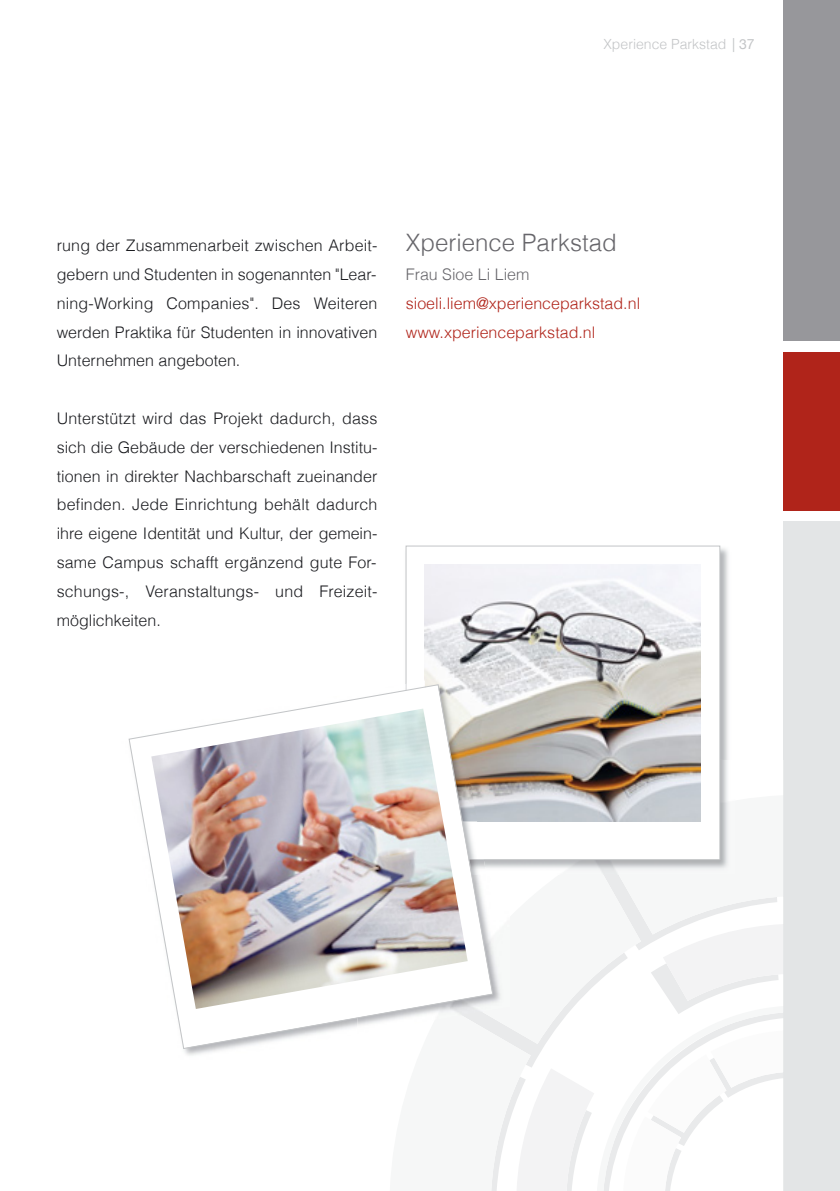
<style>
.page{position:relative;width:840px;height:1191px;background:#fff}
.page>*{position:absolute;margin:0;border:0;box-sizing:border-box;transform-origin:0 0}
.t1{font:300 24px "Helvetica";color:#67666b}
.t2{font:300 16px/28.8px "Helvetica";color:#1b1c20;text-align:justify}
.t3{font:300 16px/28.8px "Helvetica";color:#b0241a}
.t4{font:300 16px "Helvetica";color:#67666b}
.t5{font:300 14px "Helvetica";color:#c3c5c7}
.s1{font-family:"Helvetica Neue";font-weight:400}
</style>
<div class="page">
<div style="left:782px;top:351px;width:57px;height:159px;background:#b0241a"></div>
<div style="left:782px;top:0;width:57px;height:340px;background:#97979b"></div>
<div style="left:782px;top:522px;width:57px;height:669px;background:#e3e5e6"></div>
<svg style="left:491px;top:875px;width:286px;height:316px;fill:#f6f7f7"></svg>
<svg style="left:516px;top:924px;width:266px;height:267px"></svg>
<img style="left:405px;top:545px;width:323px;height:215px">
<img style="left:509px;top:760px;width:220px;height:115px">
<div style="left:406px;top:546px;width:313px;height:313px;background:#fff"></div>
<img style="left:424px;top:565px;width:276px;height:256px">
<img style="left:493px;top:760px;width:16px;height:273px">
<img style="left:493px;top:875px;width:16px;height:132px">
<img style="left:424px;top:676px;width:53px;height:8px">
<svg style="left:128px;top:684px;width:365px;height:365px"></svg>
<img style="left:151px;top:708px;width:316px;height:301px">
<p class="t5" style="left:603px;top:39px;width:153px">Xperience Parkstad <span class="s1">| 37</span></p>
<p class="t2" style="left:57px;top:232px;width:322px">rung der Zusammenarbeit zwischen Arbeit&shy;gebern und Studenten in sogenannten "Lear&shy;ning-Working Companies". Des Weiteren werden Praktika für Studenten in innovativen Unternehmen angeboten.</p>
<p class="t2" style="left:57px;top:405px;width:322px">Unterstützt wird das Projekt dadurch, dass sich die Gebäude der verschiedenen Institu&shy;tionen in direkter Nachbarschaft zueinander befinden. Jede Einrichtung behält dadurch ihre eigene Identität und Kultur, der gemein&shy;same Campus schafft ergänzend gute For&shy;schungs-, Veranstaltungs- und Freizeit&shy;möglichkeiten.</p>
<h1 class="t1" style="left:405px;top:233px;width:212px">Xperience Parkstad</h1>
<p class="t4" style="left:405px;top:268px;width:125px">Frau Sioe Li Liem</p>
<p class="t3" style="left:405px;top:290px;width:236px">sioeli.liem@xperienceparkstad.nl www.xperienceparkstad.nl</p>
</div>
